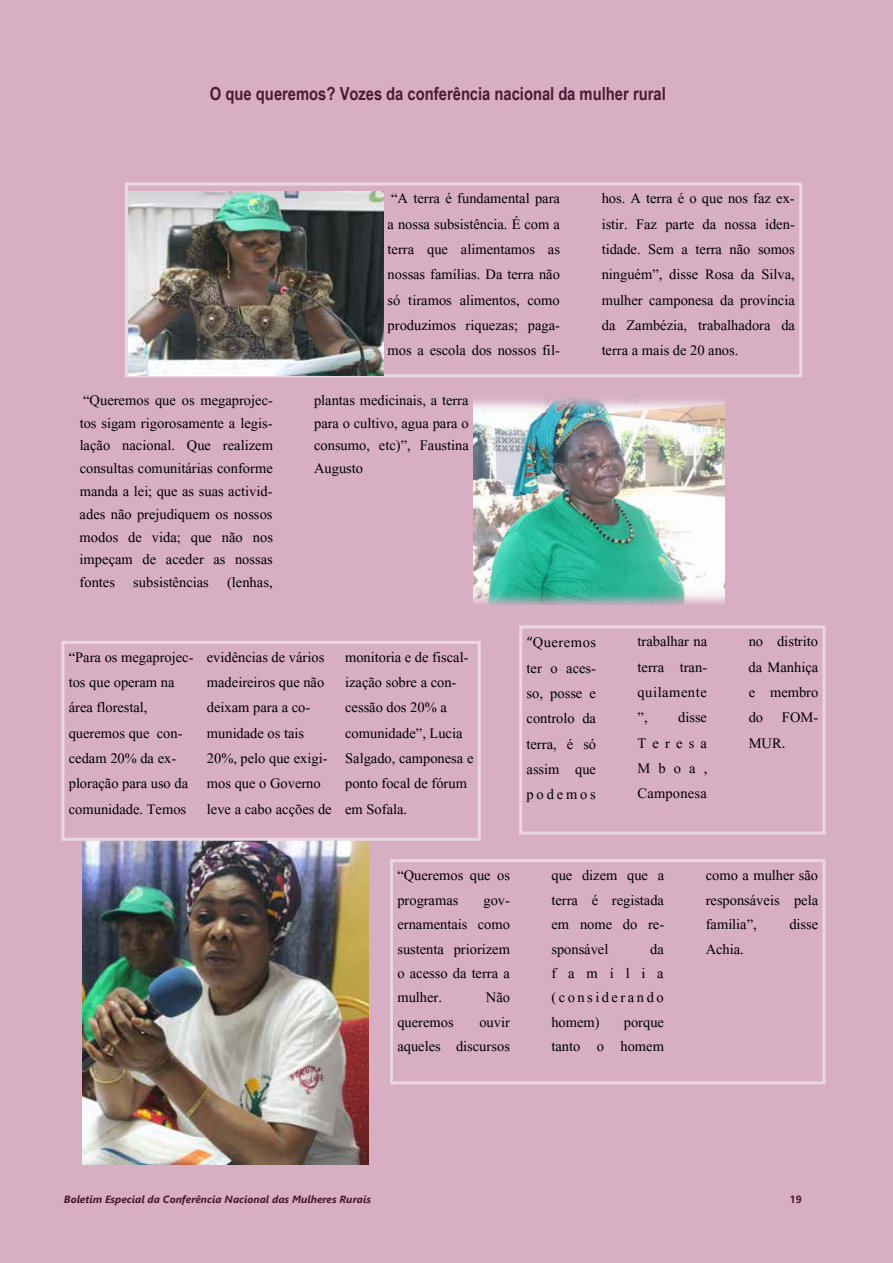
<style>
.page{position:relative;width:893px;height:1263px;background:#d7aec2}
.page>*{position:absolute;margin:0;border:0;box-sizing:border-box;transform-origin:0 0}
.t1{font:18px/25.3px "Aparajita";color:#000;text-align:justify}
.t2{font:700 18px "Arial Narrow";color:#4d1933}
.t3{font:italic 700 10.5px "Segoe UI";color:#4d1933}
.t4{font:700 10.5px "Segoe UI";color:#4d1933}
.s1{font-family:"Calibri";font-size:15px}
</style>
<div class="page">
<div style="left:125px;top:183px;width:677px;height:194px;background:#d7aec2;border:3px solid #ebd7e1"></div>
<div style="left:519px;top:625px;width:307px;height:209px;background:#d7aec2;border:3px solid #ebd7e1"></div>
<div style="left:390px;top:859px;width:436px;height:225px;background:#d7aec2;border:3px solid #ebd7e1"></div>
<img style="left:82px;top:841px;width:286px;height:324px">
<img style="left:129px;top:191px;width:254px;height:185px">
<img style="left:473px;top:398px;width:252px;height:206px">
<div style="left:61px;top:641px;width:420px;height:200px;background:#d7aec2;border:3px solid #ebd7e1"></div>
<p class="t2" style="left:210px;top:83px;width:457px">O que queremos? Vozes da conferência nacional da mulher rural</p>
<p class="t1" style="left:388px;top:188px;width:174px">“A terra é fundamental para a nossa subsistência. É com a terra que alimentamos as nossas famílias. Da terra não só tiramos alimentos, como produzimos riquezas; paga&shy;mos a escola dos nossos fil-</p>
<p class="t1" style="left:602px;top:188px;width:195px">hos. A terra é o que nos faz ex&shy;istir. Faz parte da nossa iden&shy;tidade. Sem a terra não somos ninguém”, disse Rosa da Silva, mulher camponesa da província da Zambézia, trabalhadora da terra a mais de 20 anos.</p>
<p class="t1" style="left:80px;top:391px;width:195px;line-height:22.8px">“Queremos que os megaprojec&shy;tos sigam rigorosamente a legis&shy;lação nacional. Que realizem consultas comunitárias conforme manda a lei; que as suas activid&shy;ades não prejudiquem os nossos modos de vida; que não nos impeçam de aceder as nossas fontes subsistências (lenhas,</p>
<p class="t1" style="left:314px;top:391px;width:156px;line-height:22.8px">plantas medicinais, a terra para o cultivo, agua para o consumo, etc)”, Faustina Augusto</p>
<p class="t1" style="left:69px;top:646px;width:126px;text-align:left">“Para os megaprojec&shy;tos que operam na área florestal, queremos que con&shy;cedam 20% da ex&shy;ploração para uso da comunidade. Temos</p>
<p class="t1" style="left:207px;top:646px;width:126px;text-align:left">evidências de vários madeireiros que não deixam para a co&shy;munidade os tais<br>20%, pelo que exigi&shy;mos que o Governo leve a cabo acções de</p>
<p class="t1" style="left:345px;top:646px;width:130px;text-align:left">monitoria e de fiscal&shy;ização sobre a con&shy;cessão dos 20% a comunidade”, Lucia<br>Salgado, camponesa e ponto focal de fórum em Sofala.</p>
<p class="t1" style="left:527px;top:631px;width:71px"><span class="s1">“</span>Queremos ter o aces&shy;so, posse e controlo da terra, é só assim que podemos</p>
<p class="t1" style="left:638px;top:631px;width:71px">trabalhar na terra tran&shy;quilamente ”,</p>
<p class="t1" style="left:638px;top:707px;width:71px;text-indent:41px">disse Teresa Mboa, Camponesa</p>
<p class="t1" style="left:749px;top:631px;width:71px">no distrito da Manhiça e membro do FOM-MUR<span class="s1">.</span></p>
<p class="t1" style="left:397px;top:865px;width:114px;line-height:24.5px">“Queremos que os programas</p>
<p class="t1" style="left:397px;top:889px;width:114px;line-height:24.5px;text-indent:86px">gov&shy;ernamentais como sustenta priorizem o acesso da terra a mulher.</p>
<p class="t1" style="left:486px;top:987px;width:26px">Não</p>
<p class="t1" style="left:397px;top:1012px;width:114px;line-height:24.5px;text-align:right">ouvir<br>aqueles discursos</p>
<p class="t1" style="left:397px;top:1011px;width:58px">queremos</p>
<p class="t1" style="left:551px;top:865px;width:114px;line-height:24.5px">que dizem que a terra é registada em nome do re&shy;sponsável</p>
<p class="t1" style="left:551px;top:938px;width:114px;line-height:24.5px;text-indent:99px">da família (considerando homem)</p>
<p class="t1" style="left:551px;top:1012px;width:114px;line-height:24.5px;text-align:right">porque<br>tanto o homem</p>
<p class="t1" style="left:706px;top:865px;width:114px;line-height:24.5px">como a mulher são responsáveis pela família”,</p>
<p class="t1" style="left:789px;top:913px;width:30px">disse</p>
<p class="t1" style="left:706px;top:938px;width:40px">Achia.</p>
<p class="t3" style="left:64px;top:1189px;width:309px">Boletim Especial da Conferência Nacional das Mulheres Rurais</p>
<p class="t4" style="left:790px;top:1189px;width:13px">19</p>
</div>
